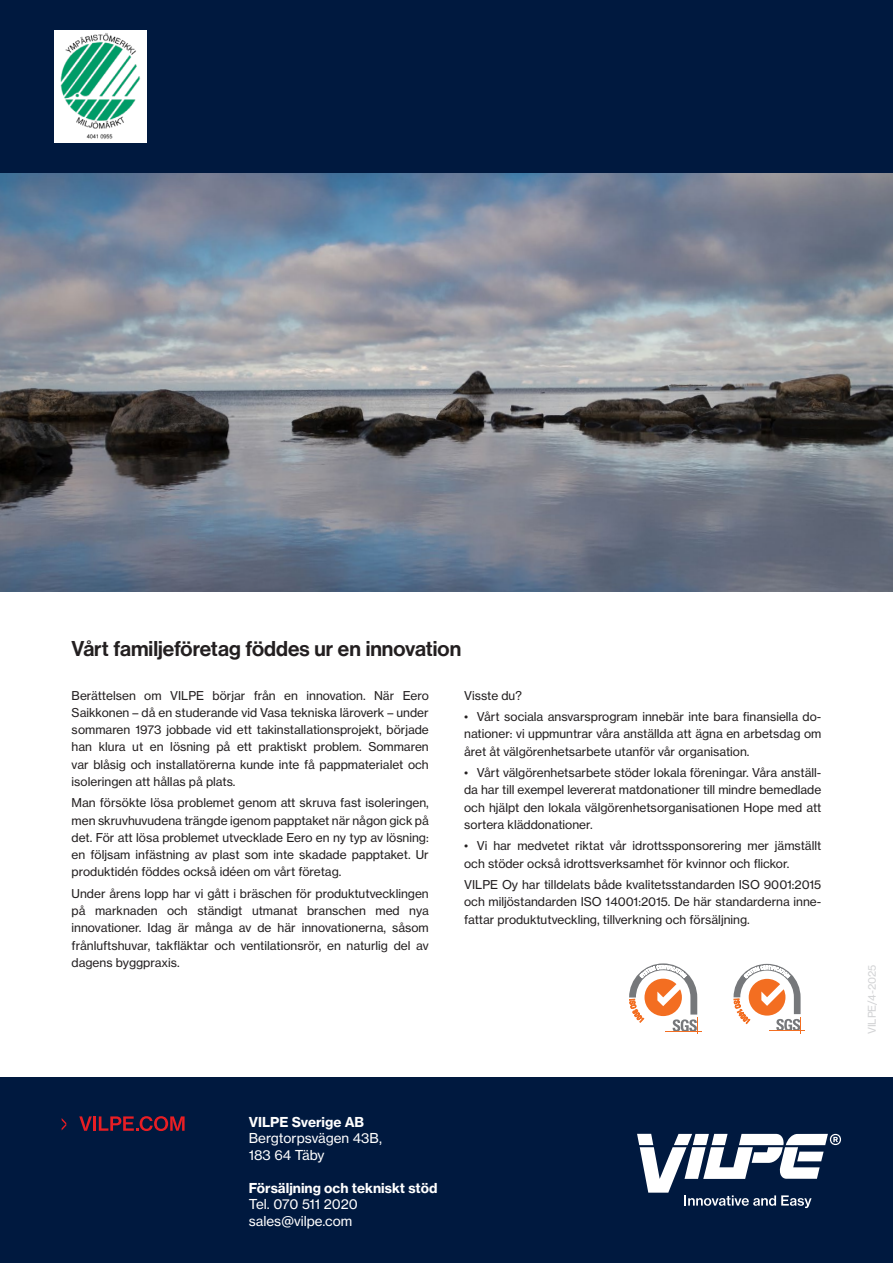
<style>
.page{position:relative;width:893px;height:1263px;background:#fff}
.page>*{position:absolute;margin:0;border:0;box-sizing:border-box;transform-origin:0 0}
.Headline_3{font:21px "N Haas Grotesk DS Pro 65 Md";color:#231f20}
.Leipäteksti{font:13.5px/16.5px "N Haas Grotesk TX Pro 55 Rg";color:#fff}
.Leipäteksti-2{font:13.5px "N Haas Grotesk TX Pro 75 Bd";color:#fff}
.Paragraph_Style_1{font:12px/17.2px "N Haas Grotesk TX Pro 55 Rg";color:#231f20;text-align:justify}
.Leipäteksti-3{font:10.5px "N Haas Grotesk TX Pro 55 Rg";color:#d2d3d5}
</style>
<div class="page">
<div style="left:0;top:1078px;width:893px;height:185px;background:#00193f"></div>
<svg style="left:637px;top:1134px;width:204px;height:74px"></svg>
<img style="left:0;top:172px;width:893px;height:419px">
<div style="left:0;top:0;width:893px;height:172px;background:#00193f"></div>
<svg style="left:79px;top:1116px;width:13px;height:15px"></svg>
<hr style="left:93px;top:1116px;width:3px;height:15px;background:#e81e24">
<svg style="left:99px;top:1116px;width:86px;height:15px"></svg>
<svg style="left:62px;top:1118px;width:4px;height:12px"></svg>
<img style="left:54px;top:32px;width:92px;height:110px">
<hr style="left:769px;top:1031px;width:36px;height:1px;background:#f36e21">
<svg style="left:733px;top:964px;width:68px;height:69px"></svg>
<hr style="left:665px;top:1031px;width:37px;height:1px;background:#f36e21">
<svg style="left:629px;top:963px;width:69px;height:71px"></svg>
<p class="Headline_3" style="left:72px;top:637px;width:391px">Vårt familjeföretag föddes ur en innovation</p>
<p class="Paragraph_Style_1" style="left:72px;top:686px;width:359px">Berättelsen om VILPE börjar från en innovation. När Eero Saikkonen – då en studerande vid Vasa tekniska läroverk – under sommaren 1973 jobbade vid ett takinstallationsprojekt, började han klura ut en lösning på ett praktiskt problem. Sommaren var blåsig och installatörerna kunde inte få pappmaterialet och isoleringen att hållas på plats.</p>
<p class="Paragraph_Style_1" style="left:72px;top:794px;width:359px">Man försökte lösa problemet genom att skruva fast isoleringen, men skruvhuvudena trängde igenom papptaket när någon gick på det. För att lösa problemet utvecklade Eero en ny typ av lösning: en följsam infästning av plast som inte skadade papptaket. Ur produktidén föddes också idéen om vårt företag.</p>
<p class="Paragraph_Style_1" style="left:72px;top:885px;width:359px">Under årens lopp har vi gått i bräschen för produktutvecklingen på marknaden och ständigt utmanat branschen med nya innovationer. Idag är många av de här innovationerna, såsom frånluftshuvar, takfläktar och ventilationsrör, en naturlig del av dagens byggpraxis.</p>
<p class="Paragraph_Style_1" style="left:464px;top:686px;width:59px">Visste du?</p>
<p class="Paragraph_Style_1" style="left:464px;top:708px;width:359px">• Vårt sociala ansvarsprogram innebär inte bara finansiella do&shy;nationer: vi uppmuntrar våra anställda att ägna en arbetsdag om året åt välgörenhetsarbete utanför vår organisation.</p>
<p class="Paragraph_Style_1" style="left:464px;top:764px;width:359px">• Vårt välgörenhetsarbete stöder lokala föreningar. Våra anställ&shy;da har till exempel levererat matdonationer till mindre bemedlade och hjälpt den lokala välgörenhetsorganisationen Hope med att sortera kläddonationer.</p>
<p class="Paragraph_Style_1" style="left:464px;top:837px;width:359px">• Vi har medvetet riktat vår idrottssponsorering mer jämställt och stöder också idrottsverksamhet för kvinnor och flickor.</p>
<p class="Paragraph_Style_1" style="left:464px;top:876px;width:359px">VILPE Oy har tilldelats både kvalitetsstandarden ISO 9001:2015 och miljöstandarden ISO 14001:2015. De här standarderna inne&shy;fattar produktutveckling, tillverkning och försäljning.</p>
<p class="Leipäteksti-2" style="left:249px;top:1113px;width:117px">VILPE Sverige AB</p>
<p class="Leipäteksti" style="left:249px;top:1130px;width:135px">Bergtorpsvägen 43B,<br>183 64 Täby</p>
<p class="Leipäteksti-2" style="left:249px;top:1179px;width:190px">Försäljning och tekniskt stöd</p>
<p class="Leipäteksti" style="left:249px;top:1196px;width:111px">Tel. 070 511 2020</p>
<p class="Leipäteksti" style="left:249px;top:1212px;width:105px">sales@vilpe.com</p>
<p class="Leipäteksti-3" style="left:866px;top:1034px;width:71px;rotate:-90deg">VILPE/4-2025</p>
</div>
